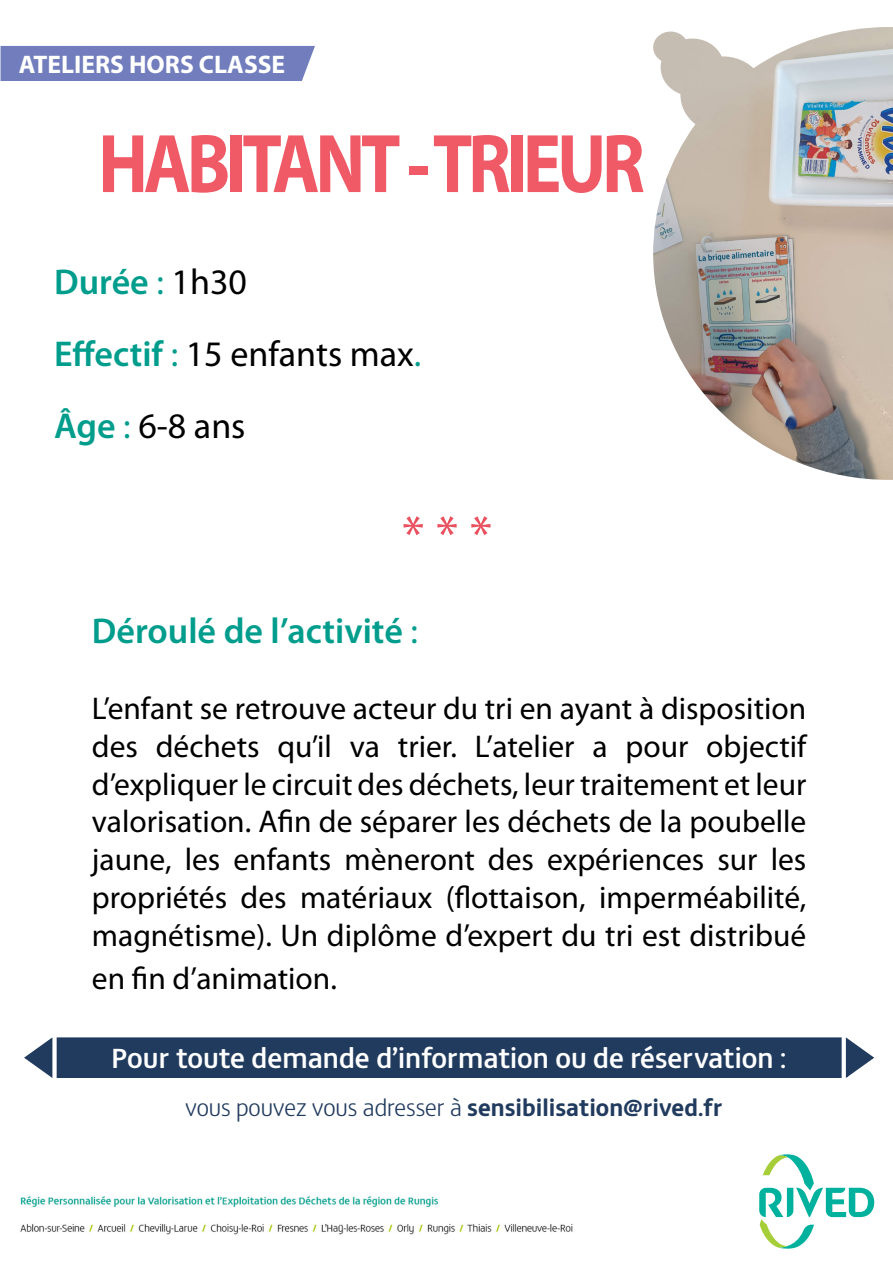
<style>
.page{position:relative;width:893px;height:1263px;background:#fff}
.page>*{position:absolute;margin:0;border:0;box-sizing:border-box;transform-origin:0 0}
.t1{font:700 84px "Myriad Pro";letter-spacing:-.06em;color:#f05a67;scale:.86 1}
.t2{font:54px "Myriad Pro";color:#ea5160}
.t3{font:36px "Myriad Pro";color:#000}
.t4{font:600 36px "Myriad Pro";color:#009d8d}
.t5{font:31.5px/37.8px "Myriad Pro";color:#000;text-align:justify}
.t6{font:500 28.5px "FS Matthew Web";color:#fff}
.t7{font:700 25.5px "Myriad Pro";color:#fff}
.t8{font:700 24px "FS Matthew Web";color:#213b5e}
.s1{font-weight:400}
.s2{font-weight:400;color:#000}
.s3{font-weight:600;color:#009d8d}
.s4{color:#009d8d}
.s5{font-weight:300}
</style>
<div class="page">
<img style="left:653px;top:27px;width:240px;height:453px">
<img style="left:20px;top:1037px;width:553px;height:198px">
<div style="left:57px;top:1038px;width:784px;height:39px;background:#213b5e"></div>
<div style="left:57px;top:1037px;width:785px;height:41px;border:2px solid #213b5e"></div>
<svg style="left:845px;top:1037px;width:29px;height:41px"></svg>
<svg style="left:23px;top:1037px;width:30px;height:42px"></svg>
<svg style="left:759px;top:1154px;width:116px;height:95px"></svg>
<div style="left:1px;top:46px;width:314px;height:35px;background:#717dbd"></div>
<div style="left:20px;top:1209px;width:530px;height:12px;background:#fff"></div>
<p class="t7" style="left:19px;top:48px;width:268px">ATELIERS HORS CLASSE</p>
<p class="t1" style="left:98px;top:109px;width:637px">HABITANT - TRIEUR</p>
<p class="t4" style="left:54px;top:261px;width:194px">Durée <span class="s1">:</span> <span class="s2">1h30</span></p>
<p class="t3" style="left:54px;top:332px;width:369px"><span class="s3">Effectif</span> <span class="s4">:</span> 15 enfants max<span class="s4">.</span></p>
<p class="t3" style="left:54px;top:404px;width:193px"><span class="s3">Âge</span> <span class="s4">:</span> 6-8 ans</p>
<p class="t2" style="left:402px;top:502px;width:92px">* * *</p>
<p class="t4" style="left:92px;top:611px;width:327px">Déroulé de l’activité <span class="s1">:</span></p>
<p class="t5" style="left:92px;top:689px;width:716px">L’enfant se retrouve acteur du tri en ayant à disposition des déchets qu’il va trier. L’atelier a pour objectif d’expliquer le circuit des déchets, leur traitement et leur valorisation. Afin de séparer les déchets de la poubelle jaune, les enfants mèneront des expériences sur les propriétés des matériaux (flottaison, imperméabilité, magnétisme). Un diplôme d’expert du tri est distribué</p>
<p class="t5" style="left:92px;top:959px;width:246px">en fin d’animation.</p>
<p class="t6" style="left:112px;top:1036px;width:677px">Pour toute demande d’information ou de réservation :</p>
<p class="t8" style="left:186px;top:1089px;width:538px"><span class="s5">vous pouvez vous adresser à</span> sensibilisation@rived.fr</p>
</div>
